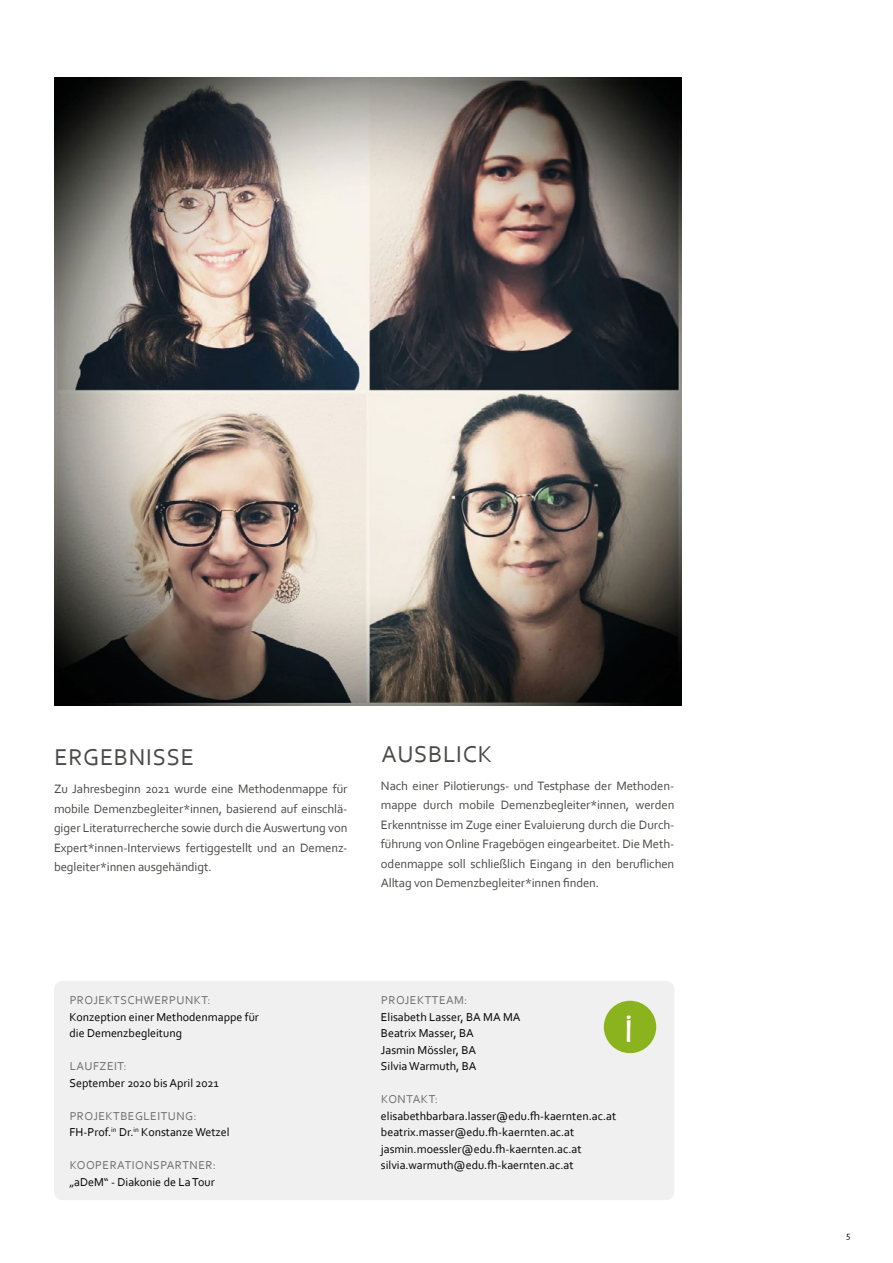
<style>
.page{position:relative;width:893px;height:1263px;background:#fff}
.page>*{position:absolute;margin:0;border:0;box-sizing:border-box;transform-origin:0 0}
.t1{font:45px "Lunch Box W01";color:#fff}
.t2{font:24px "Corbel";letter-spacing:.03em;color:#4a4a49}
.t3{font:12.75px/19.5px "Corbel";letter-spacing:-.01em;color:#4a4a49;text-align:justify}
.t4{font:12px/16.5px "Corbel";color:#000}
.t5{font:12px "Corbel";letter-spacing:.04em;color:#706f6f}
.t6{font:9px "Corbel";color:#000}
.s1{color:#706f6f}
</style>
<div class="page">
<div style="left:54px;top:981px;width:620px;height:219px;background:#f0f0f0;border-radius:9px"></div>
<div style="left:604px;top:1001px;width:52px;height:52px;background:#8ab31d;border-radius:50%"></div>
<img style="left:54px;top:78px;width:628px;height:628px">
<h2 class="t2" style="left:54px;top:742px;width:141px">ERGEBNISSE</h2>
<p class="t3" style="left:54px;top:779px;width:295px">Zu Jahresbeginn 2021 wurde eine Methodenmappe für mobile Demenzbegleiter*innen, basierend auf einschlä&shy;giger Literaturrecherche sowie durch die Auswertung von Expert*innen-Interviews fertiggestellt und an Demenz&shy;begleiter*innen ausgehändigt.</p>
<h2 class="t2" style="left:381px;top:739px;width:112px">AUSBLICK</h2>
<p class="t3" style="left:381px;top:775px;width:295px">Nach einer Pilotierungs- und Testphase der Methoden&shy;mappe durch mobile Demenzbegleiter*innen, werden Erkenntnisse im Zuge einer Evaluierung durch die Durch&shy;führung von Online Fragebögen eingearbeitet. Die Meth&shy;odenmappe soll schließlich Eingang in den beruflichen Alltag von Demenzbegleiter*innen finden.</p>
<p class="t5" style="left:70px;top:993px;width:143px">PROJEKTSCHWERPUNKT:</p>
<p class="t4" style="left:69px;top:1008px;width:191px">Konzeption einer Methodenmappe für die Demenzbegleitung</p>
<p class="t5" style="left:70px;top:1059px;width:59px">LAUFZEIT:</p>
<p class="t4" style="left:69px;top:1074px;width:151px">September 2020 bis April 2021</p>
<p class="t4" style="left:69px;top:1107px;width:162px"><span class="s1">PROJEKTBEGLEITUNG:<br></span>FH-Prof.<sup>in</sup> Dr.<sup>in</sup> Konstanze Wetzel</p>
<p class="t5" style="left:70px;top:1158px;width:148px">KOOPERATIONSPARTNER:</p>
<p class="t4" style="left:69px;top:1173px;width:147px">„aDeM“ - Diakonie de La Tour</p>
<p class="t5" style="left:381px;top:993px;width:88px">PROJEKTTEAM:</p>
<p class="t4" style="left:381px;top:1008px;width:141px">Elisabeth Lasser, BA MA MA<br>Beatrix Masser, BA<br>Jasmin Mössler, BA<br>Silvia Warmuth, BA</p>
<p class="t5" style="left:381px;top:1092px;width:58px">KONTAKT:</p>
<p class="t4" style="left:381px;top:1107px;width:237px">elisabethbarbara.lasser@edu.fh-kaernten.ac.at beatrix.masser@edu.fh-kaernten.ac.at jasmin.moessler@edu.fh-kaernten.ac.at silvia.warmuth@edu.fh-kaernten.ac.at</p>
<h1 class="t1" style="left:625px;top:1002px;width:9px">i</h1>
<p class="t6" style="left:846px;top:1229px;width:6px">5</p>
</div>
